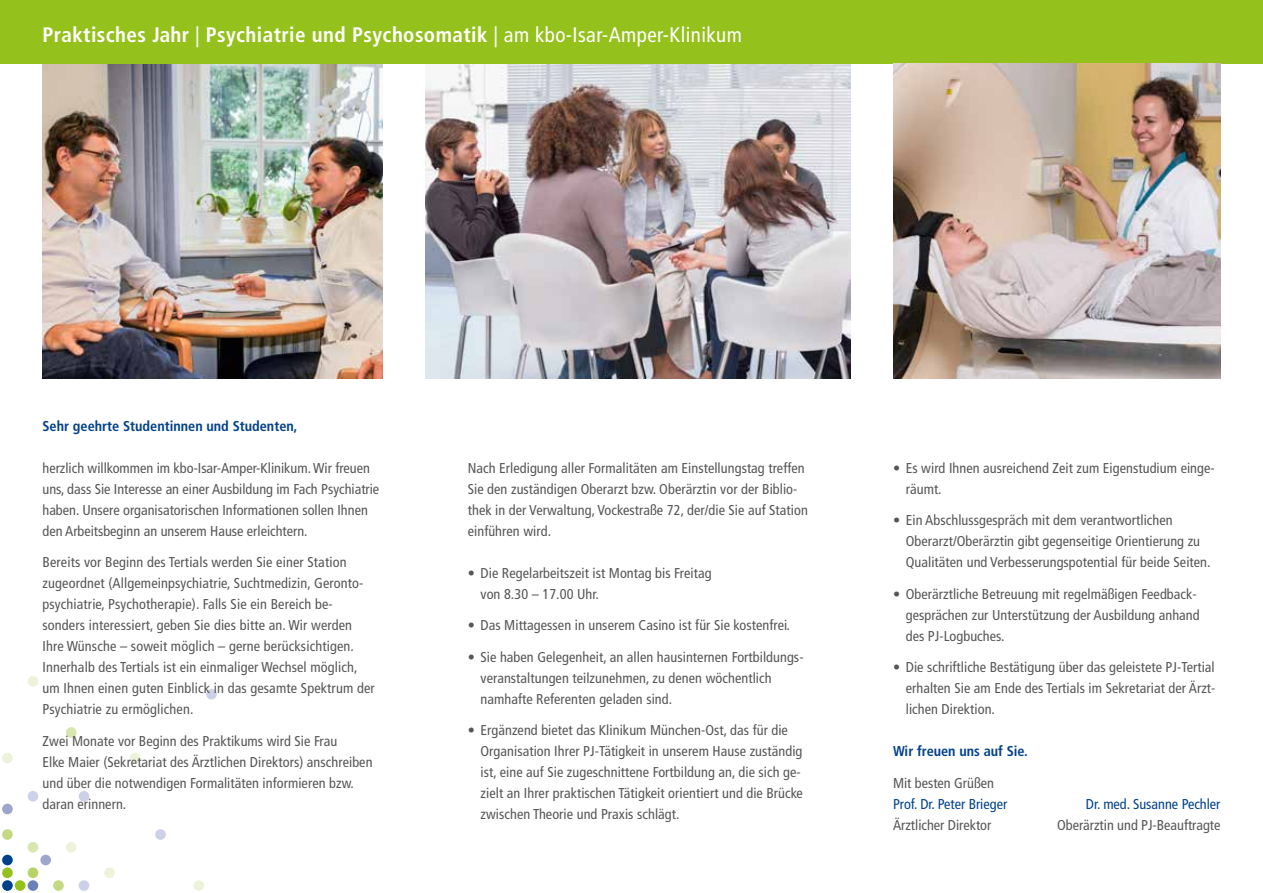
<style>
.page{position:relative;width:1263px;height:893px;background:#fff}
.page>*{position:absolute;margin:0;border:0;box-sizing:border-box;transform-origin:0 0}
.t1{font:700 condensed 21px "Frutiger LT Com";letter-spacing:.02em;color:#fff}
.t2{font:condensed 14.25px/21px "Frutiger LT Com";letter-spacing:.005em;color:#565656}
.t3{font:700 condensed 14.25px "Frutiger LT Com";color:#004189}
.t4{font:condensed 14.25px "Frutiger LT Com";color:#004189}
.s1{font-weight:400}
</style>
<div class="page">
<div style="left:193px;top:880px;width:11px;height:11px;background:#ecf3da;border-radius:50%"></div>
<div style="left:79px;top:880px;width:10px;height:11px;background:#cdd1e7;border-radius:50%"></div>
<div style="left:53px;top:880px;width:11px;height:11px;background:#c4d983;border-radius:50%"></div>
<div style="left:28px;top:880px;width:10px;height:11px;background:#6c7fb6;border-radius:50%"></div>
<div style="left:15px;top:880px;width:11px;height:11px;background:#94c11c;border-radius:50%"></div>
<div style="left:2px;top:880px;width:11px;height:11px;background:#004189;border-radius:50%"></div>
<div style="left:104px;top:867px;width:11px;height:11px;background:#ecf3da;border-radius:50%"></div>
<div style="left:28px;top:867px;width:10px;height:11px;background:#b9d36b;border-radius:50%"></div>
<div style="left:2px;top:867px;width:11px;height:11px;background:#94c11c;border-radius:50%"></div>
<div style="left:40px;top:855px;width:11px;height:10px;background:#9da7ce;border-radius:50%"></div>
<div style="left:2px;top:855px;width:11px;height:10px;background:#004189;border-radius:50%"></div>
<div style="left:66px;top:842px;width:11px;height:11px;background:#ecf3da;border-radius:50%"></div>
<div style="left:28px;top:842px;width:10px;height:11px;background:#d8e6b0;border-radius:50%"></div>
<div style="left:155px;top:829px;width:11px;height:11px;background:#cdd1e7;border-radius:50%"></div>
<div style="left:2px;top:829px;width:11px;height:11px;background:#c4d983;border-radius:50%"></div>
<div style="left:2px;top:804px;width:11px;height:10px;background:#9da7ce;border-radius:50%"></div>
<div style="left:79px;top:791px;width:10px;height:10px;background:#cdd1e7;border-radius:50%"></div>
<div style="left:28px;top:791px;width:10px;height:10px;background:#cdd1e7;border-radius:50%"></div>
<div style="left:130px;top:753px;width:10px;height:10px;background:#ecf3da;border-radius:50%"></div>
<div style="left:2px;top:753px;width:11px;height:10px;background:#ecf3da;border-radius:50%"></div>
<div style="left:66px;top:727px;width:11px;height:11px;background:#d8e6b0;border-radius:50%"></div>
<div style="left:206px;top:689px;width:11px;height:10px;background:#cdd1e7;border-radius:50%"></div>
<div style="left:28px;top:676px;width:10px;height:11px;background:#ecf3da;border-radius:50%"></div>
<img style="left:425px;top:64px;width:425px;height:314px">
<img style="left:43px;top:64px;width:340px;height:314px">
<div style="left:0;top:0;width:1263px;height:64px;background:#94c11c"></div>
<img style="left:893px;top:64px;width:327px;height:314px">
<h1 class="t1" style="left:43px;top:22px;width:701px">Praktisches Jahr <span class="s1">|</span> Psychiatrie und Psychosomatik <span class="s1">| am kbo-Isar-Amper-Klinikum</span></h1>
<p class="t3" style="left:43px;top:417px;width:257px">Sehr geehrte Studentinnen und Studenten,</p>
<p class="t2" style="left:43px;top:457px;width:338px">herzlich willkommen im kbo-Isar-Amper-Klinikum. Wir freuen uns, dass Sie Interesse an einer Ausbildung im Fach Psychiatrie haben. Unsere organisatorischen Informationen sollen Ihnen den Arbeitsbeginn an unserem Hause erleichtern.</p>
<p class="t2" style="left:43px;top:552px;width:334px">Bereits vor Beginn des Tertials werden Sie einer Station zugeordnet (Allgemeinpsychiatrie, Suchtmedizin, Geronto&shy;psychiatrie, Psychotherapie). Falls Sie ein Bereich be&shy;sonders interessiert, geben Sie dies bitte an. Wir werden Ihre Wünsche – soweit möglich – gerne berücksichtigen.<br>Innerhalb des Tertials ist ein einmaliger Wechsel möglich, um Ihnen einen guten Einblick in das gesamte Spektrum der Psychiatrie zu ermöglichen.</p>
<p class="t2" style="left:43px;top:730px;width:332px">Zwei Monate vor Beginn des Praktikums wird Sie Frau<br>Elke Maier (Sekretariat des Ärztlichen Direktors) anschreiben und über die notwendigen Formalitäten informieren bzw. daran erinnern.</p>
<p class="t2" style="left:468px;top:457px;width:342px">Nach Erledigung aller Formalitäten am Einstellungstag treffen Sie den zuständigen Oberarzt bzw. Oberärztin vor der Biblio&shy;thek in der Verwaltung, Vockestraße 72, der/die Sie auf Station einführen wird.</p>
<p class="t2" style="left:480px;top:562px;width:232px;text-indent:-13px">• Die Regelarbeitszeit ist Montag bis Freitag von 8.30 – 17.00 Uhr.</p>
<p class="t2" style="left:468px;top:615px;width:324px">• Das Mittagessen in unserem Casino ist für Sie kostenfrei.</p>
<p class="t2" style="left:480px;top:646px;width:324px;text-indent:-13px">• Sie haben Gelegenheit, an allen hausinternen Fortbildungs&shy;veranstaltungen teilzunehmen, zu denen wöchentlich namhafte Referenten geladen sind.</p>
<p class="t2" style="left:480px;top:720px;width:324px;text-indent:-13px">• Ergänzend bietet das Klinikum München-Ost, das für die Organisation Ihrer PJ-Tätigkeit in unserem Hause zuständig ist, eine auf Sie zugeschnittene Fortbildung an, die sich ge&shy;zielt an Ihrer praktischen Tätigkeit orientiert und die Brücke zwischen Theorie und Praxis schlägt.</p>
<p class="t2" style="left:906px;top:457px;width:310px;text-indent:-13px">• Es wird Ihnen ausreichend Zeit zum Eigenstudium einge&shy;räumt.</p>
<p class="t2" style="left:906px;top:510px;width:306px;text-indent:-13px">• Ein Abschlussgespräch mit dem verantwortlichen<br>Oberarzt/Oberärztin gibt gegenseitige Orientierung zu<br>Qualitäten und Verbesserungspotential für beide Seiten.</p>
<p class="t2" style="left:906px;top:583px;width:295px;text-indent:-13px">• Oberärztliche Betreuung mit regelmäßigen Feedback&shy;gesprächen zur Unterstützung der Ausbildung anhand des PJ-Logbuches.</p>
<p class="t2" style="left:906px;top:657px;width:310px;text-align:justify;text-indent:-13px">• Die schriftliche Bestätigung über das geleistete PJ-Tertial erhalten Sie am Ende des Tertials im Sekretariat der Ärzt&shy;lichen Direktion.</p>
<p class="t3" style="left:893px;top:743px;width:136px">Wir freuen uns auf Sie.</p>
<p class="t2" style="left:893px;top:772px;width:103px">Mit besten Grüßen</p>
<p class="t4" style="left:893px;top:795px;width:116px">Prof. Dr. Peter Brieger</p>
<p class="t4" style="left:1086px;top:795px;width:136px">Dr. med. Susanne Pechler</p>
<p class="t2" style="left:893px;top:814px;width:100px">Ärztlicher Direktor</p>
<p class="t2" style="left:1057px;top:814px;width:165px">Oberärztin und PJ-Beauftragte</p>
</div>
